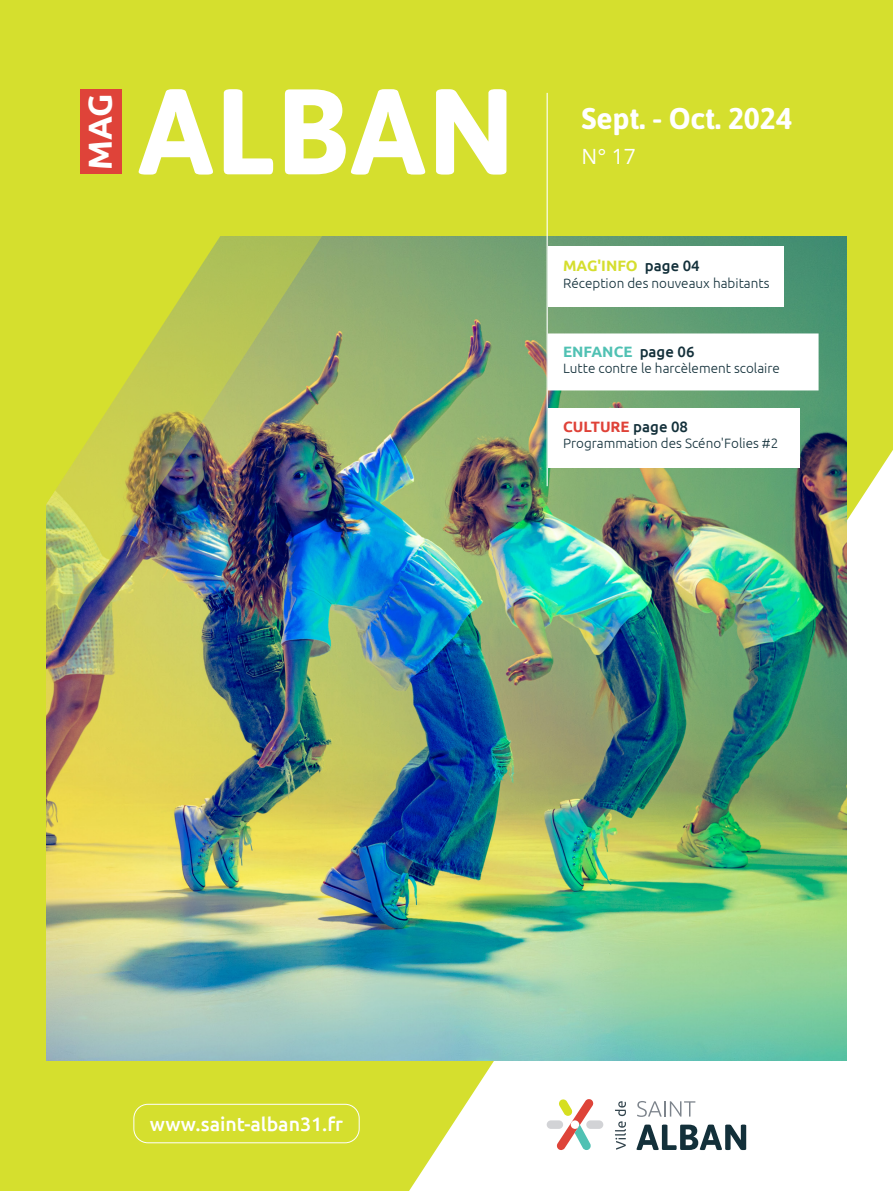
<style>
.page{position:relative;width:893px;height:1191px;background:#d5df2e}
.page>*{position:absolute;margin:0;border:0;box-sizing:border-box;transform-origin:0 0}
.t1{font:700 121.35px "Asap";letter-spacing:.02em;color:#fff}
.t2{font:700 33.3px "Ubuntu";color:#fff}
.t3{font:700 30px "Asap";letter-spacing:-.005em;color:#fff}
.t4{font:21px "Open Sans";color:#fff}
.t5{font:500 19.5px "Ubuntu";color:#fff}
.t6{font:700 15px "Ubuntu";color:#d5de2f}
.t7{font:700 15px "Ubuntu";color:#50c1b3}
.t8{font:700 15px "Ubuntu";color:#df4238}
.t9{font:300 13.5px "Ubuntu";color:#13303a}
.s1{font-weight:500;color:#13303a}
</style>
<div class="page">
<svg style="left:409px;top:450px;width:484px;height:741px;background:#f9fbec"></svg>
<img style="left:47px;top:236px;width:799px;height:824px">
<svg style="left:637px;top:1101px;width:58px;height:15px"></svg>
<div style="left:586px;top:1120px;width:17px;height:8px;background:#d2d3d6;border-radius:4px"></div>
<div style="left:547px;top:1120px;width:16px;height:8px;background:#d2d3d6;border-radius:4px"></div>
<svg style="left:556px;top:1098px;width:38px;height:52px;background:#e1cbba"></svg>
<svg style="left:636px;top:1124px;width:110px;height:26px;background:#869499"></svg>
<svg style="left:615px;top:1101px;width:11px;height:48px"></svg>
<img style="left:46px;top:89px;width:471px;height:684px">
<div style="left:134px;top:1104px;width:225px;height:39px;border:1px solid #fff;border-radius:14px"></div>
<div style="left:80px;top:89px;width:41px;height:85px;background:#df4339"></div>
<hr style="left:547px;top:93px;width:1px;height:393px;background:#fff">
<div style="left:548px;top:246px;width:235px;height:61px;background:#fff"></div>
<div style="left:548px;top:333px;width:271px;height:57px;background:#fff"></div>
<div style="left:548px;top:408px;width:252px;height:59px;background:#fff"></div>
<p class="t2" style="left:80px;top:170px;width:78px;rotate:-90deg">MAG</p>
<p class="t1" style="left:139px;top:50px;width:378px">ALBAN</p>
<p class="t3" style="left:581px;top:97px;width:212px">Sept. - Oct. 2024</p>
<p class="t4" style="left:581px;top:142px;width:56px">N° 17</p>
<p class="t6" style="left:563px;top:257px;width:138px">MAG'INFO <span class="s1">page 04</span></p>
<p class="t9" style="left:563px;top:275px;width:208px">Réception des nouveaux habitants</p>
<p class="t7" style="left:563px;top:342px;width:133px">ENFANCE <span class="s1">page 06</span></p>
<p class="t9" style="left:563px;top:360px;width:218px">Lutte contre le harcèlement scolaire</p>
<p class="t8" style="left:563px;top:417px;width:126px">CULTURE <span class="s1">page 08</span></p>
<p class="t9" style="left:563px;top:435px;width:217px">Programmation des Scéno'Folies #2</p>
<p class="t5" style="left:150px;top:1111px;width:195px">www.saint-alban31.fr</p>
</div>
